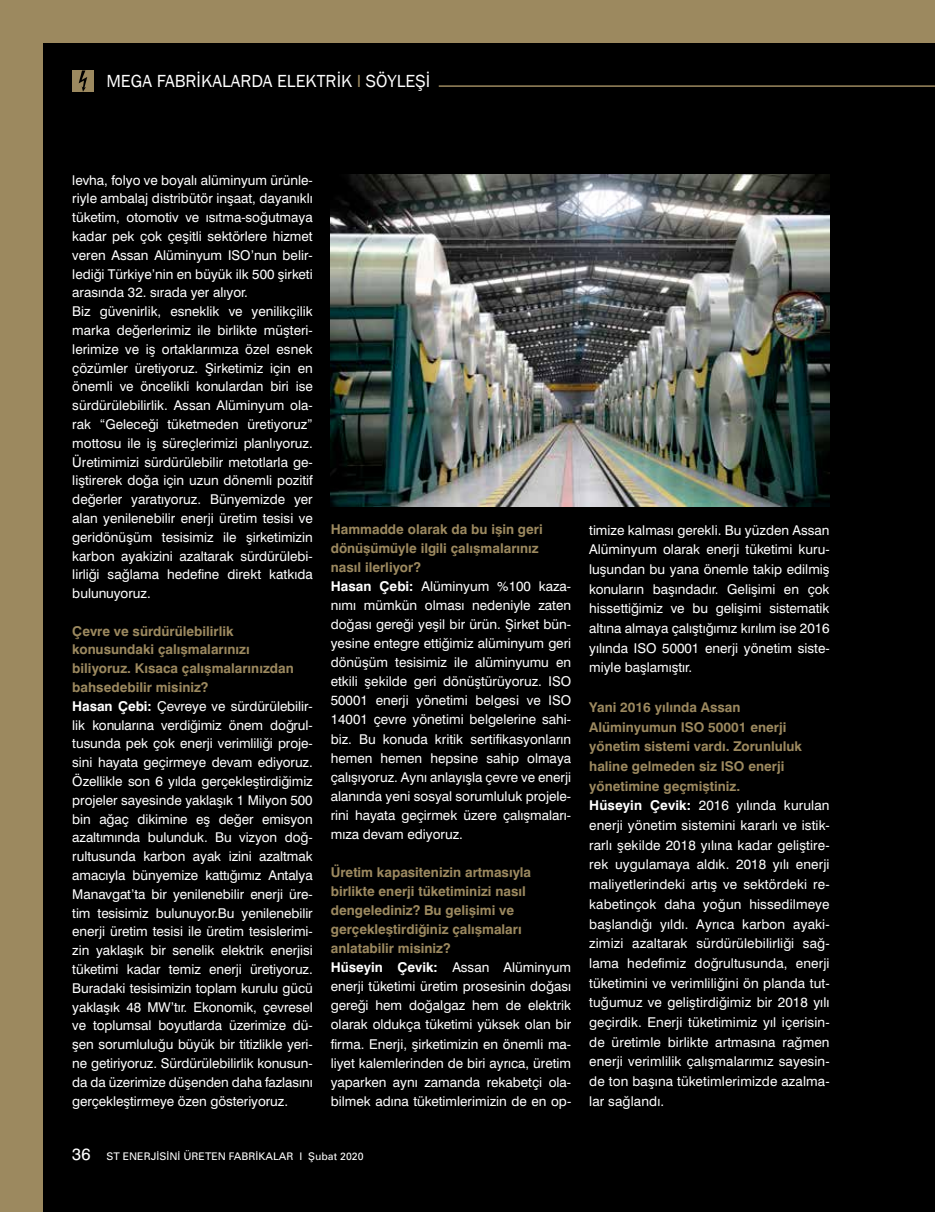
<style>
.page{position:relative;width:936px;height:1212px;background:#fff}
.page>*{position:absolute;margin:0;border:0;box-sizing:border-box;transform-origin:0 0}
.t1{font:18px "Franklin Gothic";color:#fff}
.t2{font:13.5px/18.8px "Swiss Normal Tr";color:#fff;text-align:justify}
.t3{font:13.5px/19px "Swiss Bold Tr";color:#9c895f}
.t4{font:10.5px "Univers Tr";color:#fff}
.s1{color:#9c895f}
.s2{font-family:"Swiss Bold Tr"}
.s3{font-family:"Swiss Normal Tr";font-size:16.5px}
</style>
<div class="page">
<div style="left:0;top:0;width:934px;height:1212px;background:#000"></div>
<img style="left:331px;top:174px;width:498px;height:333px">
<div style="left:72px;top:70px;width:22px;height:22px;background:#9c895f"></div>
<svg style="left:79px;top:70px;width:8px;height:22px"></svg>
<hr style="left:438px;top:85px;width:496px;height:2px;background:#9c895f">
<div style="left:0;top:0;width:43px;height:1212px;background:#9c895f"></div>
<div style="left:0;top:0;width:934px;height:43px;background:#9c895f"></div>
<h1 class="t1" style="left:106px;top:70px;width:325px">MEGA FABRİKALARDA ELEKTRİK <span class="s1">I</span> SÖYLEŞİ</h1>
<p class="t2" style="left:72px;top:170px;width:242px;text-align:left">levha, folyo ve boyalı alüminyum ürünle&shy;riyle ambalaj distribütör inşaat, dayanıklı tüketim, otomotiv ve ısıtma-soğutmaya kadar pek çok çeşitli sektörlere hizmet veren Assan Alüminyum ISO’nun belir&shy;lediği Türkiye’nin en büyük ilk 500 şirketi arasında 32. sırada yer alıyor.<br>Biz güvenirlik, esneklik ve yenilikçilik marka değerlerimiz ile birlikte müşteri&shy;lerimize ve iş ortaklarımıza özel esnek çözümler üretiyoruz. Şirketimiz için en önemli ve öncelikli konulardan biri ise sürdürülebilirlik. Assan Alüminyum ola&shy;rak “Geleceği tüketmeden üretiyoruz” mottosu ile iş süreçlerimizi planlıyoruz.<br>Üretimimizi sürdürülebilir metotlarla ge&shy;liştirerek doğa için uzun dönemli pozitif değerler yaratıyoruz. Bünyemizde yer alan yenilenebilir enerji üretim tesisi ve geridönüşüm tesisimiz ile şirketimizin karbon ayakizini azaltarak sürdürülebi&shy;lirliği sağlama hedefine direkt katkıda bulunuyoruz.</p>
<p class="t3" style="left:72px;top:621px;width:223px">Çevre ve sürdürülebilirlik konusundaki çalışmalarınızı biliyoruz. Kısaca çalışmalarınızdan bahsedebilir misiniz?</p>
<p class="t2" style="left:72px;top:696px;width:242px"><span class="s2">Hasan Çebi:</span> Çevreye ve sürdürülebilir&shy;lik konularına verdiğimiz önem doğrul&shy;tusunda pek çok enerji verimliliği proje&shy;sini hayata geçirmeye devam ediyoruz.<br>Özellikle son 6 yılda gerçekleştirdiğimiz projeler sayesinde yaklaşık 1 Milyon 500 bin ağaç dikimine eş değer emisyon azaltımında bulunduk. Bu vizyon doğ&shy;rultusunda karbon ayak izini azaltmak amacıyla bünyemize kattığımız Antalya Manavgat’ta bir yenilenebilir enerji üre&shy;tim tesisimiz bulunuyor.Bu yenilenebilir enerji üretim tesisi ile üretim tesislerimi&shy;zin yaklaşık bir senelik elektrik enerjisi tüketimi kadar temiz enerji üretiyoruz.<br>Buradaki tesisimizin toplam kurulu gücü yaklaşık 48 MW’tır. Ekonomik, çevresel ve toplumsal boyutlarda üzerimize dü&shy;şen sorumluluğu büyük bir titizlikle yeri&shy;ne getiriyoruz. Sürdürülebilirlik konusun&shy;da da üzerimize düşenden daha fazlasını gerçekleştirmeye özen gösteriyoruz.</p>
<p class="t3" style="left:331px;top:519px;width:213px">Hammadde olarak da bu işin geri dönüşümüyle ilgili çalışmalarınız nasıl ilerliyor?</p>
<p class="t2" style="left:331px;top:576px;width:242px"><span class="s2">Hasan Çebi:</span> Alüminyum %100 kaza&shy;nımı mümkün olması nedeniyle zaten doğası gereği yeşil bir ürün. Şirket bün&shy;yesine entegre ettiğimiz alüminyum geri dönüşüm tesisimiz ile alüminyumu en etkili şekilde geri dönüştürüyoruz. ISO 50001 enerji yönetimi belgesi ve ISO 14001 çevre yönetimi belgelerine sahi&shy;biz. Bu konuda kritik sertifikasyonların hemen hemen hepsine sahip olmaya çalışıyoruz. Aynı anlayışla çevre ve enerji alanında yeni sosyal sorumluluk projele&shy;rini hayata geçirmek üzere çalışmaları&shy;mıza devam ediyoruz.</p>
<p class="t3" style="left:331px;top:862px;width:202px">Üretim kapasitenizin artmasıyla birlikte enerji tüketiminizi nasıl dengelediniz? Bu gelişimi ve gerçekleştirdiğiniz çalışmaları anlatabilir misiniz?</p>
<p class="t2" style="left:331px;top:958px;width:242px"><span class="s2">Hüseyin Çevik:</span> Assan Alüminyum enerji tüketimi üretim prosesinin doğası gereği hem doğalgaz hem de elektrik olarak oldukça tüketimi yüksek olan bir firma. Enerji, şirketimizin en önemli ma&shy;liyet kalemlerinden de biri ayrıca, üretim yaparken aynı zamanda rekabetçi ola&shy;bilmek adına tüketimlerimizin de en op-</p>
<p class="t4" style="left:72px;top:1150px;width:293px"><span class="s3">36</span> ST ENERJİSİNİ ÜRETEN FABRİKALAR I Şubat 2020</p>
<p class="t2" style="left:589px;top:520px;width:242px;line-height:19.6px">timize kalması gerekli. Bu yüzden Assan Alüminyum olarak enerji tüketimi kuru&shy;luşundan bu yana önemle takip edilmiş konuların başındadır. Gelişimi en çok hissettiğimiz ve bu gelişimi sistematik altına almaya çalıştığımız kırılım ise 2016 yılında ISO 50001 enerji yönetim siste&shy;miyle başlamıştır.</p>
<p class="t3" style="left:589px;top:697px;width:214px;line-height:19.6px">Yani 2016 yılında Assan<br>Alüminyumun ISO 50001 enerji yönetim sistemi vardı. Zorunluluk haline gelmeden siz ISO enerji yönetimine geçmiştiniz.</p>
<p class="t2" style="left:589px;top:795px;width:242px;line-height:19.6px"><span class="s2">Hüseyin Çevik:</span> 2016 yılında kurulan enerji yönetim sistemini kararlı ve istik&shy;rarlı şekilde 2018 yılına kadar geliştire&shy;rek uygulamaya aldık. 2018 yılı enerji maliyetlerindeki artış ve sektördeki re&shy;kabetinçok daha yoğun hissedilmeye başlandığı yıldı. Ayrıca karbon ayaki&shy;zimizi azaltarak sürdürülebilirliği sağ&shy;lama hedefimiz doğrultusunda, enerji tüketimini ve verimliliğini ön planda tut&shy;tuğumuz ve geliştirdiğimiz bir 2018 yılı geçirdik. Enerji tüketimimiz yıl içerisin&shy;de üretimle birlikte artmasına rağmen enerji verimlilik çalışmalarımız sayesin&shy;de ton başına tüketimlerimizde azalma&shy;lar sağlandı.</p>
</div>
